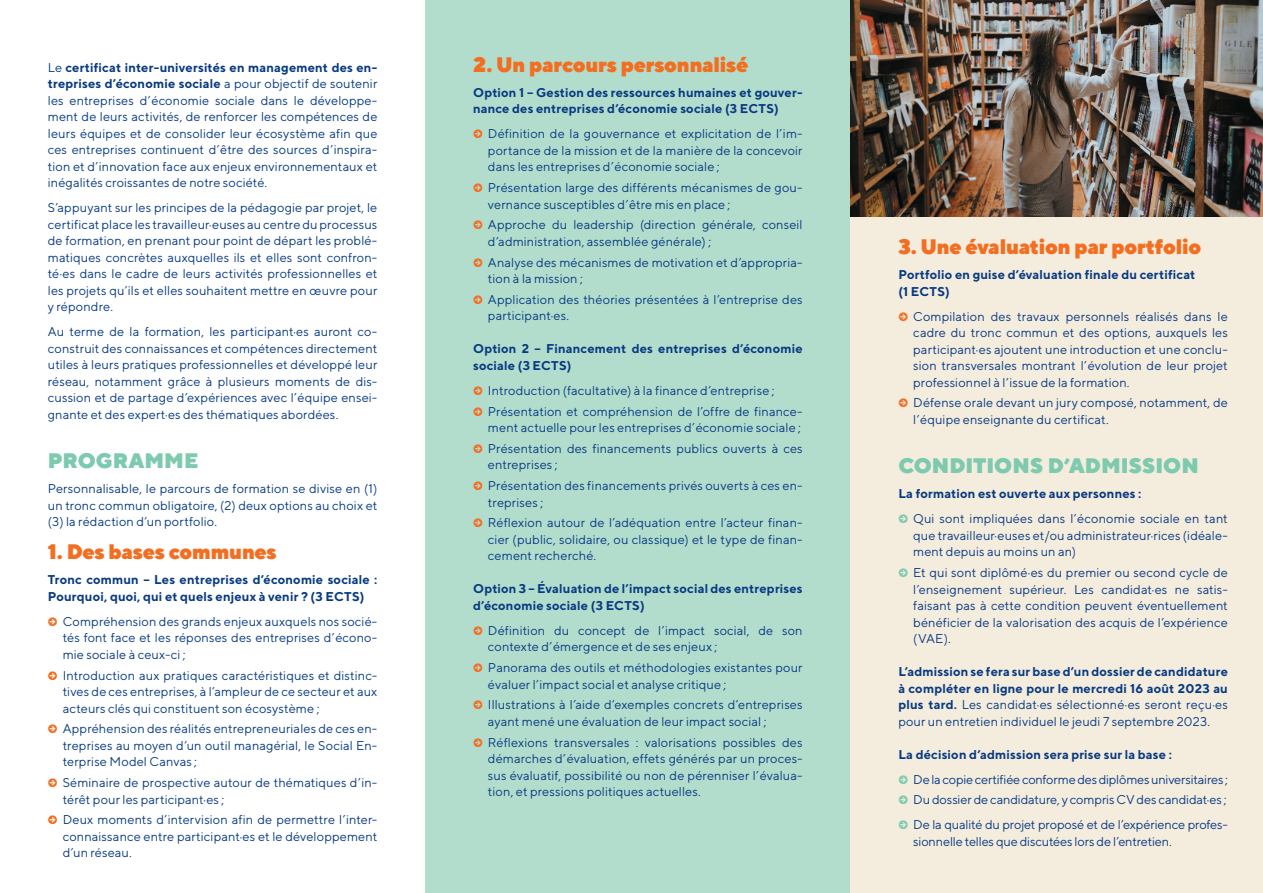
<style>
.page{position:relative;width:1263px;height:893px;background:#fff}
.page>*{position:absolute;margin:0;border:0;box-sizing:border-box;transform-origin:0 0}
.t1{font:900 21px "TT Norms";letter-spacing:-.02em;color:#f36e21}
.t2{font:900 21px "TT Norms";color:#7dcaae}
.t3{font:12.75px/16.5px "TT Norms";letter-spacing:.01em;color:#083a82}
.t4{font:700 12.75px/16.5px "TT Norms";letter-spacing:.01em;color:#083a82}
.t5{font:12.75px/25px "TT Norms";letter-spacing:-.01em;color:#083a82}
.t6{font:12.75px/25px "TT Norms";letter-spacing:-.015em;color:#083a82}
.s1{font-weight:700}
.s2{font-family:"Klavika Arrows";font-weight:700;color:#f36e21}
.s3{font-family:"Klavika Arrows";font-weight:700;color:#7dcaae}
.s4{font-weight:400}
</style>
<div class="page">
<div style="left:425px;top:0;width:425px;height:893px;background:#b2ddcc"></div>
<div style="left:850px;top:216px;width:413px;height:677px;background:#f4ecdd"></div>
<img style="left:850px;top:0;width:413px;height:216px">
<p class="t3" style="left:48px;top:59px;width:331px;text-align:justify">Le <span class="s1">certificat inter-universités en management des en&shy;treprises d’économie sociale</span> a pour objectif de soutenir les entreprises d’économie sociale dans le développe&shy;ment de leurs activités, de renforcer les compétences de leurs équipes et de consolider leur écosystème afin que ces entreprises continuent d’être des sources d’inspira&shy;tion et d’innovation face aux enjeux environnementaux et inégalités croissantes de notre société.</p>
<p class="t3" style="left:48px;top:199px;width:331px;text-align:justify">S’appuyant sur les principes de la pédagogie par projet, le certificat place les travailleur·euses au centre du processus de formation, en prenant pour point de départ les problé&shy;matiques concrètes auxquelles ils et elles sont confron&shy;té·es dans le cadre de leurs activités professionnelles et les projets qu’ils et elles souhaitent mettre en œuvre pour y répondre.</p>
<p class="t3" style="left:48px;top:323px;width:331px;text-align:justify">Au terme de la formation, les participant·es auront co&shy;construit des connaissances et compétences directement utiles à leurs pratiques professionnelles et développé leur réseau, notamment grâce à plusieurs moments de dis&shy;cussion et de partage d’expériences avec l’équipe ensei&shy;gnante et des expert·es des thématiques abordées.</p>
<h1 class="t2" style="left:48px;top:447px;width:152px">PROGRAMME</h1>
<p class="t3" style="left:48px;top:480px;width:331px;text-align:justify">Personnalisable, le parcours de formation se divise en (1) un tronc commun obligatoire, (2) deux options au choix et (3) la rédaction d’un portfolio.</p>
<h1 class="t1" style="left:48px;top:538px;width:231px">1. Des bases communes</h1>
<p class="t4" style="left:48px;top:571px;width:331px">Tronc commun – Les entreprises d’économie sociale :<br>Pourquoi, quoi, qui et quels enjeux à venir ? (3 ECTS)</p>
<p class="t3" style="left:63px;top:613px;width:316px;text-align:justify;text-indent:-15px"><span class="s2">R</span> Compréhension des grands enjeux auxquels nos socié&shy;tés font face et les réponses des entreprises d’écono&shy;mie sociale à ceux-ci ;</p>
<p class="t3" style="left:63px;top:667px;width:316px;text-align:justify;text-indent:-15px"><span class="s2">R</span> Introduction aux pratiques caractéristiques et distinc&shy;tives de ces entreprises, à l’ampleur de ce secteur et aux acteurs clés qui constituent son écosystème ;</p>
<p class="t3" style="left:63px;top:720px;width:316px;text-align:justify;text-indent:-15px"><span class="s2">R</span> Appréhension des réalités entrepreneuriales de ces en&shy;treprises au moyen d’un outil managérial, le Social En&shy;terprise Model Canvas ;</p>
<p class="t3" style="left:63px;top:774px;width:316px;text-indent:-15px"><span class="s2">R</span> Séminaire de prospective autour de thématiques d’in&shy;térêt pour les participant·es ;</p>
<p class="t3" style="left:63px;top:811px;width:316px;text-align:justify;text-indent:-15px"><span class="s2">R</span> Deux moments d’intervision afin de permettre l’inter&shy;connaissance entre participant·es et le développement d’un réseau.</p>
<h1 class="t1" style="left:473px;top:51px;width:277px">2. Un parcours personnalisé</h1>
<p class="t4" style="left:473px;top:84px;width:331px">Option 1 – Gestion des ressources humaines et gouver&shy;nance des entreprises d’économie sociale (3 ECTS)</p>
<p class="t3" style="left:488px;top:125px;width:316px;text-align:justify;text-indent:-15px"><span class="s2">R</span> Définition de la gouvernance et explicitation de l’im&shy;portance de la mission et de la manière de la concevoir dans les entreprises d’économie sociale ;</p>
<p class="t3" style="left:488px;top:179px;width:316px;text-indent:-15px"><span class="s2">R</span> Présentation large des différents mécanismes de gou&shy;vernance susceptibles d’être mis en place ;</p>
<p class="t3" style="left:488px;top:216px;width:316px;text-indent:-15px"><span class="s2">R</span> Approche du leadership (direction générale, conseil d’administration, assemblée générale) ;</p>
<p class="t3" style="left:488px;top:254px;width:316px;text-indent:-15px"><span class="s2">R</span> Analyse des mécanismes de motivation et d’appropria&shy;tion à la mission ;</p>
<p class="t3" style="left:488px;top:291px;width:316px;text-indent:-15px"><span class="s2">R</span> Application des théories présentées à l’entreprise des participant·es.</p>
<p class="t4" style="left:473px;top:340px;width:331px">Option 2 – Financement des entreprises d’économie sociale (3 ECTS)</p>
<p class="t3" style="left:473px;top:380px;width:331px;line-height:20.7px"><span class="s2">R</span> Introduction (facultative) à la finance d’entreprise ;<br><span class="s2">R</span> Présentation et compréhension de l’offre de finance-</p>
<p class="t3" style="left:473px;top:417px;width:331px;line-height:20.7px;text-align:right">ment actuelle pour les entreprises d’économie sociale ;<br><span class="s2">R</span> Présentation des financements publics ouverts à ces</p>
<p class="t3" style="left:473px;top:454px;width:331px;line-height:20.7px;text-indent:15px">entreprises ;<br><span class="s2">R</span> Présentation des financements privés ouverts à ces en-</p>
<p class="t3" style="left:473px;top:492px;width:331px;line-height:20.7px;text-indent:15px">treprises ;<br><span class="s2">R</span> Réflexion autour de l’adéquation entre l’acteur finan-</p>
<p class="t3" style="left:488px;top:531px;width:316px">cier (public, solidaire, ou classique) et le type de finan&shy;cement recherché.</p>
<p class="t4" style="left:473px;top:580px;width:331px">Option 3 – Évaluation de l’impact social des entreprises d’économie sociale (3 ECTS)</p>
<p class="t3" style="left:488px;top:622px;width:316px;text-indent:-15px"><span class="s2">R</span> Définition du concept de l’impact social, de son contexte d’émergence et de ses enjeux ;</p>
<p class="t3" style="left:488px;top:659px;width:316px;text-indent:-15px"><span class="s2">R</span> Panorama des outils et méthodologies existantes pour évaluer l’impact social et analyse critique ;</p>
<p class="t3" style="left:488px;top:696px;width:316px;text-indent:-15px"><span class="s2">R</span> Illustrations à l’aide d’exemples concrets d’entreprises ayant mené une évaluation de leur impact social ;</p>
<p class="t3" style="left:488px;top:734px;width:316px;text-align:justify;text-indent:-15px"><span class="s2">R</span> Réflexions transversales : valorisations possibles des démarches d’évaluation, effets générés par un proces&shy;sus évaluatif, possibilité ou non de pérenniser l’évalua&shy;tion, et pressions politiques actuelles.</p>
<h1 class="t1" style="left:898px;top:233px;width:305px">3. Une évaluation par portfolio</h1>
<p class="t4" style="left:898px;top:266px;width:299px">Portfolio en guise d’évaluation finale du certificat (1 ECTS)</p>
<p class="t3" style="left:913px;top:308px;width:316px;text-align:justify;text-indent:-15px"><span class="s2">R</span> Compilation des travaux personnels réalisés dans le cadre du tronc commun et des options, auxquels les participant·es ajoutent une introduction et une conclu&shy;sion transversales montrant l’évolution de leur projet professionnel à l’issue de la formation.</p>
<p class="t3" style="left:913px;top:394px;width:316px;text-indent:-15px"><span class="s2">R</span> Défense orale devant un jury composé, notamment, de l’équipe enseignante du certificat.</p>
<h1 class="t2" style="left:898px;top:452px;width:302px">CONDITIONS D’ADMISSION</h1>
<p class="t3" style="left:898px;top:481px;width:331px;line-height:25px"><span class="s1">La formation est ouverte aux personnes :<br></span><span class="s3">R</span> Qui sont impliquées dans l’économie sociale en tant</p>
<p class="t3" style="left:913px;top:527px;width:316px">que travailleur·euses et/ou administrateur·rices (idéale&shy;ment depuis au moins un an)</p>
<p class="t3" style="left:913px;top:564px;width:316px;text-align:justify;text-indent:-15px"><span class="s3">R</span> Et qui sont diplômé·es du premier ou second cycle de l’enseignement supérieur. Les candidat·es ne satis&shy;faisant pas à cette condition peuvent éventuellement bénéficier de la valorisation des acquis de l’expérience (VAE).</p>
<p class="t4" style="left:898px;top:663px;width:331px;text-align:justify">L’admission se fera sur base d’un dossier de candidature à compléter en ligne pour le mercredi 16 août 2023 au plus tard. <span class="s4">Les candidat·es sélectionné·es seront reçu·es pour un entretien individuel le jeudi 7 septembre 2023.</span></p>
<p class="t6" style="left:898px;top:741px;width:331px"><span class="s1">La décision d’admission sera prise sur la base :<br></span><span class="s3">R</span> De la copie certifiée conforme des diplômes universitaires ;</p>
<p class="t5" style="left:898px;top:787px;width:331px"><span class="s3">R</span> Du dossier de candidature, y compris CV des candidat·es ;<br><span class="s3">R</span> De la qualité du projet proposé et de l’expérience profes-</p>
<p class="t5" style="left:913px;top:829px;width:260px">sionnelle telles que discutées lors de l’entretien.</p>
</div>
